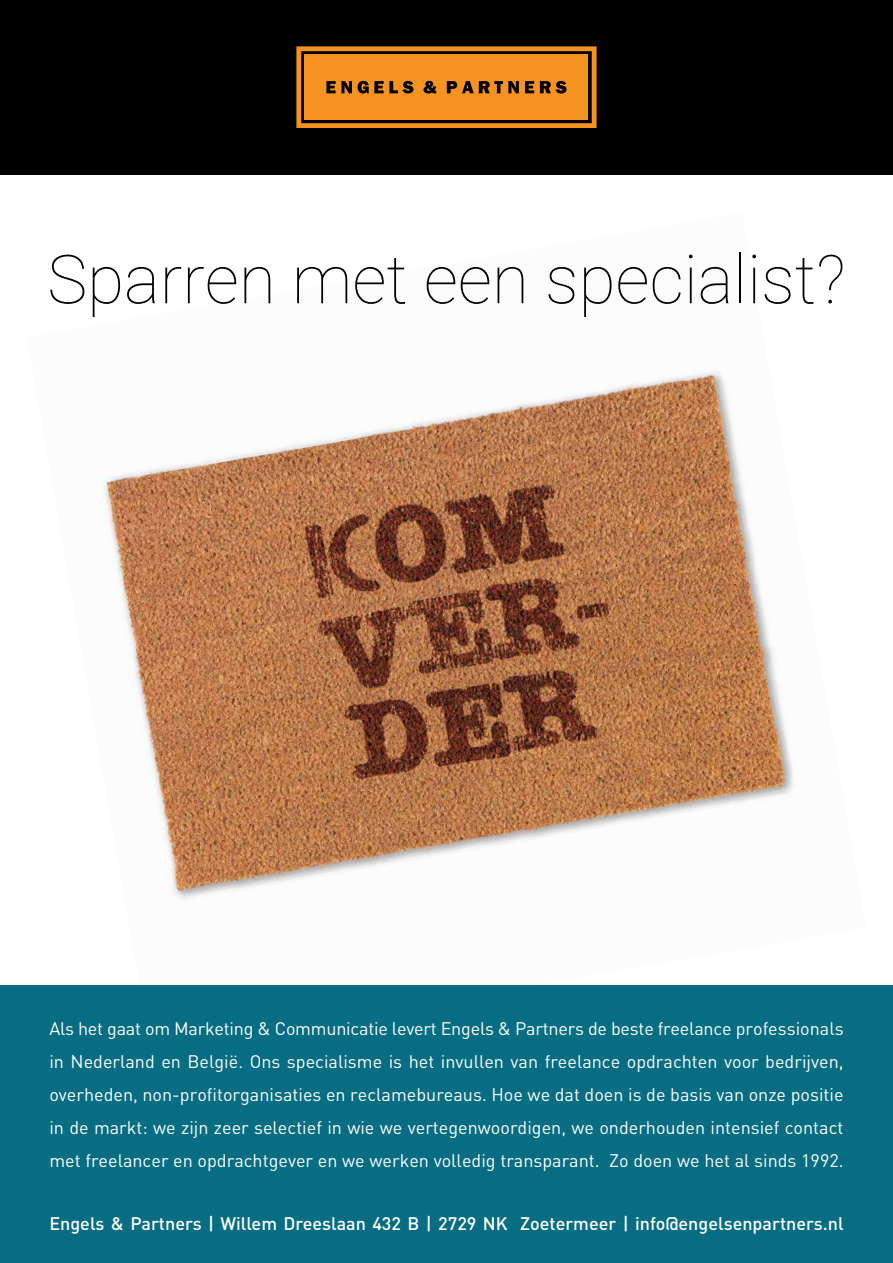
<style>
.page{position:relative;width:893px;height:1263px;background:#fff}
.page>*{position:absolute;margin:0;border:0;box-sizing:border-box;transform-origin:0 0}
.t1{font:100 67.5px "Roboto";color:#010101}
.t2{font:18px/33px "DIN";color:#fff;text-align:justify}
.t3{font:500 18px "DIN";color:#fff}
</style>
<div class="page">
<img style="left:27px;top:371px;width:839px;height:615px">
<div style="left:0;top:986px;width:893px;height:277px;background:#066d83"></div>
<div style="left:0;top:0;width:893px;height:174px;background:#000"></div>
<svg style="left:296px;top:46px;width:300px;height:82px;background:#cb791a"></svg>
<h1 class="t1" style="left:47px;top:232px;width:800px">Sparren met een specialist?</h1>
<p class="t2" style="left:49px;top:1011px;width:796px">Als het gaat om Marketing &amp; Communicatie levert Engels &amp; Partners de beste freelance professionals in Nederland en België. Ons specialisme is het invullen van freelance opdrachten voor bedrijven, overheden, non-profitorganisaties en reclamebureaus. Hoe we dat doen is de basis van onze positie in de markt: we zijn zeer selectief in wie we vertegenwoordigen, we onderhouden intensief contact met freelancer en opdrachtgever en we werken volledig transparant. Zo doen we het al sinds 1992.</p>
<p class="t3" style="left:49px;top:1212px;width:796px">Engels &amp; Partners | Willem Dreeslaan 432 B | 2729 NK Zoetermeer | info@engelsenpartners.nl</p>
</div>
